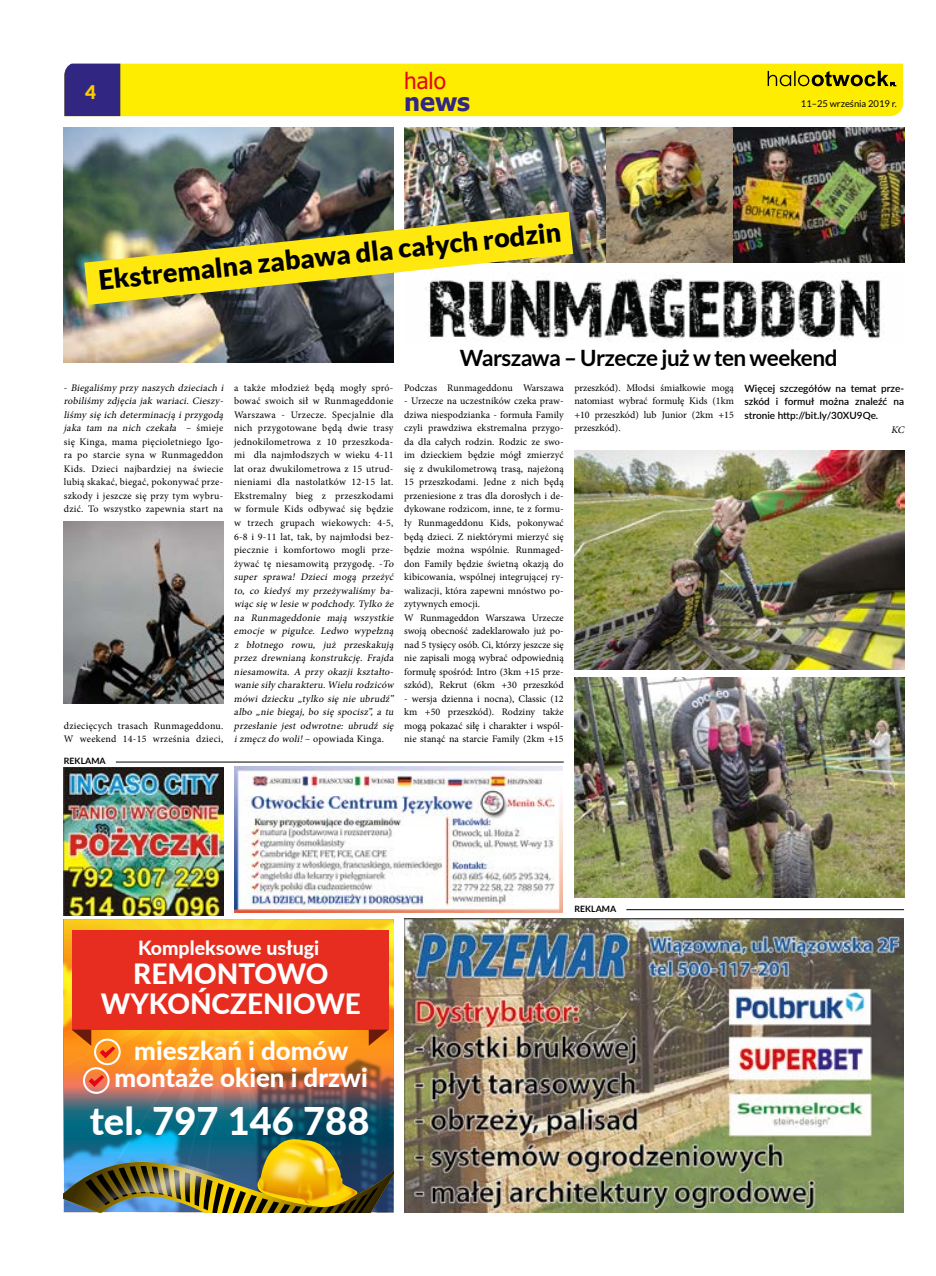
<style>
.page{position:relative;width:936px;height:1276px;background:#fff}
.page>*{position:absolute;margin:0;border:0;box-sizing:border-box;transform-origin:0 0}
.t1{font:800 38.12px "Lato";color:#fff}
.t2{font:800 28px/29.5px "Lato";color:#fff;text-align:center}
.t3{font:900 26.88px "Lato";color:#000}
.t4{font:800 25.88px/27.2px "Lato";color:#fff;text-align:center}
.t5{font:700 25px "Tahoma";color:#312783}
.t6{font:700 22.5px "Lato";letter-spacing:-.025em;color:#000}
.t7{font:22.5px "Tahoma";color:#e30613}
.t8{font:800 19.5px "Lato";color:#fff}
.t9{font:900 18.75px "Lato";color:#fc0}
.t10{font:10px/13.5px "Minion Pro";letter-spacing:.01em;color:#000}
.t11{font:600 10px/13.8px "Lato";color:#000;text-align:justify}
.t12{font:italic 10px "Minion Pro";color:#000}
.t13{font:9.38px "Lato";color:#000}
.t14{font:700 8.75px "Lato";color:#000}
.s1{font-style:italic}
</style>
<div class="page">
<svg style="left:64px;top:64px;width:838px;height:52px;background:#eddc09"></svg>
<img style="left:64px;top:128px;width:329px;height:235px">
<img style="left:64px;top:767px;width:159px;height:149px">
<img style="left:64px;top:919px;width:329px;height:293px">
<img style="left:404px;top:918px;width:499px;height:294px">
<img style="left:234px;top:767px;width:328px;height:145px">
<hr style="left:116px;top:762px;width:447px;height:1px;background:#000">
<hr style="left:626px;top:909px;width:278px;height:1px;background:#000">
<img style="left:428px;top:276px;width:456px;height:66px">
<img style="left:404px;top:128px;width:202px;height:134px">
<img style="left:606px;top:128px;width:298px;height:134px">
<img style="left:84px;top:212px;width:489px;height:93px">
<img style="left:574px;top:450px;width:330px;height:220px">
<img style="left:574px;top:678px;width:330px;height:219px">
<img style="left:64px;top:521px;width:159px;height:182px">
<h3 class="t9" style="left:85px;top:81px;width:12px">4</h3>
<h3 class="t7" style="left:404px;top:66px;width:43px">halo</h3>
<h3 class="t5" style="left:404px;top:84px;width:67px">news</h3>
<h3 class="t3" style="left:97px;top:264px;width:466px;rotate:-6deg">Ekstremalna zabawa dla całych rodzin</h3>
<p class="t13" style="left:800px;top:98px;width:97px">11–25 września 2019 r.</p>
<p class="t10" style="left:64px;top:381px;width:163px">- <span class="s1">Biegaliśmy przy naszych dzieciach i robiliśmy zdjęcia j ak wariaci. Cieszy&shy;liśmy się ich determinacją i przygodą j aka tam na nich czekała</span> – ś m i e j e się Kinga, mama pięcioletniego Igo&shy;ra po starcie syna w Runmageddon Kids. Dzieci najbardziej na świecie lubią skakać, biegać, pokonywać prze&shy;szkody i jeszcze się przy tym wybru&shy;dzić. To wszystko zapewnia start na</p>
<p class="t10" style="left:64px;top:718px;width:161px">dziecięcych trasach Runmageddonu.<br>W weekend 14-15 września dzieci,</p>
<p class="t14" style="left:64px;top:756px;width:43px">REKLAMA</p>
<h3 class="t6" style="left:460px;top:344px;width:379px">Warszawa – Urzecze już w ten weekend</h3>
<p class="t10" style="left:234px;top:381px;width:163px">a także młodzież będą mogły spró&shy;bować swoich sił w Runmageddonie Warszawa - Urzecze. Specjalnie dla nich przygotowane będą dwie trasy jednokilometrowa z 10 przeszkoda&shy;mi dla najmłodszych w wieku 4-11 lat oraz dwukilometrowa z 15 utrud&shy;nieniami dla nastolatków 12-15 lat.<br>Ekstremalny bieg z przeszkodami w formule Kids odbywać się będzie w trzech grupach wiekowych: 4-5, 6-8 i 9-11 lat, tak, by najmłodsi bez&shy;piecznie i komfortowo mogli prze&shy;żywać tę niesamowitą przygodę. -<span class="s1">To super sprawa! Dzieci mogą przeżyć to, co kiedyś my przeżywaliśmy ba&shy;wiąc się w lesie w podchody. Tylko że na Runmageddonie mają wszystkie emocj e w pigułce. Ledwo wypełzną z błotnego rowu, już przeskakują przez drewnianą konstrukcję. Fraj da niesamowita. A przy okazj i kształto&shy;wanie siły charakteru.Wielu rodziców mówi dziecku „tylko się nie ubrudź” albo „nie biegaj, bo się spocisz”, a tu przesłanie j est odwrotne: ubrudź się izmęcz do woli!</span>– opowiada Kinga.</p>
<p class="t10" style="left:404px;top:381px;width:161px">Podczas Runmageddonu Warszawa</p>
<p class="t10" style="left:404px;top:394px;width:161px">- Urzecze na uczestników czeka praw&shy;dziwa niespodzianka - formuła Family czyli prawdziwa ekstremalna przygo&shy;da dla całych rodzin. Rodzic ze swo&shy;im dzieckiem będzie mógł zmierzyć się z dwukilometrową trasą, najeżoną 15 przeszkodami. Jedne z nich będą przeniesione z tras dla dorosłych i de&shy;dykowane rodzicom, inne, te z formu&shy;ły Runmageddonu Kids, pokonywać będą dzieci. Z niektórymi mierzyć się będzie można wspólnie. Runmaged&shy;don Family będzie świetną okazją do kibicowania, wspólnej integrującej ry&shy;walizacji, która zapewni mnóstwo po&shy;zytywnych emocji.<br>W Runmageddon Warszawa Urzecze swoją obecność zadeklarowało już po&shy;nad 5 tysięcy osób. Ci, którzy jeszcze się nie zapisali mogą wybrać odpowiednią formułę spośród: Intro (3km +15 prze&shy;szkód), Rekrut (6km +30 przeszkód</p>
<p class="t10" style="left:404px;top:691px;width:161px;text-align:justify">- wersja dzienna i nocna), Classic (12 km +50 przeszkód). Rodziny także mogą pokazać siłę i charakter i wspól&shy;nie stanąć na starcie Family (2km +15</p>
<p class="t10" style="left:574px;top:381px;width:161px;text-align:justify">przeszkód). Młodsi śmiałkowie mogą natomiast wybrać formułę Kids (1km +10 przeszkód) lub Junior (2km +15 przeszkód).</p>
<p class="t11" style="left:744px;top:381px;width:161px">Więcej szczegółów na temat prze&shy;szkód i formuł można znaleźć na stronie http://bit.ly/30XU9Qe.</p>
<p class="t12" style="left:891px;top:423px;width:17px">KC</p>
<p class="t14" style="left:574px;top:903px;width:43px">REKLAMA</p>
<h3 class="t8" style="left:138px;top:933px;width:183px">Kompleksowe usługi</h3>
<h2 class="t2" style="left:101px;top:958px;width:261px">REMONTOWO<br>WYKOŃCZENIOWE</h2>
<h3 class="t4" style="left:114px;top:1035px;width:255px">mieszkań i domów montaże okien i drzwi</h3>
<h1 class="t1" style="left:90px;top:1092px;width:281px">tel. 797 146 788</h1>
</div>
